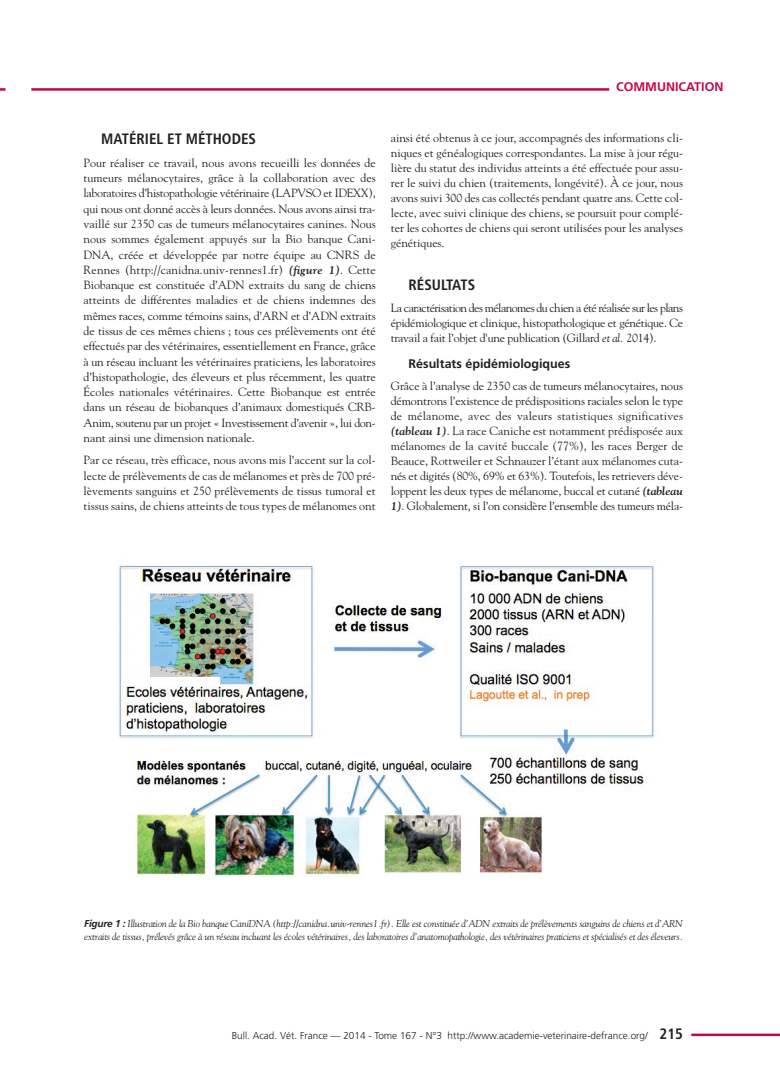
<style>
.page{position:relative;width:780px;height:1088px;background:#fff}
.page>*{position:absolute;margin:0;border:0;box-sizing:border-box;transform-origin:0 0}
.t1{font:700 condensed 15px "Frutiger";color:#231f20}
.t2{font:700 12.5px "Frutiger";color:#231f20}
.t3{font:700 12.5px "Frutiger";color:#c30a49}
.t4{font:11.88px/15.2px "Goudy";letter-spacing:-.005em;color:#231f20;text-align:justify}
.t5{font:italic 10px/12.5px "Goudy";letter-spacing:-.015em;color:#231f20}
.t6{font:300 10px "Frutiger";color:#231f20}
.s1{font-weight:700;font-style:italic}
.s2{font-style:italic}
.s3{font-family:"Frutiger";font-weight:700}
.s4{font-weight:700;font-stretch:condensed;font-size:15px}
</style>
<div class="page">
<svg style="left:0;top:88px;width:6px;height:3px"></svg>
<hr style="left:691px;top:1033px;width:89px;height:3px;background:#c30a49">
<hr style="left:31px;top:88px;width:578px;height:3px;background:#c30a49">
<img style="left:119px;top:565px;width:536px;height:312px">
<p class="t3" style="left:616px;top:81px;width:109px">COMMUNICATION</p>
<p class="t1" style="left:101px;top:133px;width:156px">MATÉRIEL ET MÉTHODES</p>
<p class="t4" style="left:84px;top:155px;width:294px">Pour réaliser ce travail, nous avons recueilli les données de tumeurs mélanocytaires, grâce à la collaboration avec des laboratoires d’histopathologie vétérinaire (LAPVSO et IDEXX), qui nous ont donné accès à leurs données. Nous avons ainsi tra&shy;vaillé sur 2350 cas de tumeurs mélanocytaires canines. Nous nous sommes également appuyés sur la Bio banque Cani-DNA, créée et développée par notre équipe au CNRS de Rennes (http://canidna.univ-rennes1.fr) <span class="s1">(figure 1)</span>. Cette Biobanque est constituée d’ADN extraits du sang de chiens atteints de différentes maladies et de chiens indemnes des mêmes races, comme témoins sains, d’ARN et d’ADN extraits de tissus de ces mêmes chiens ; tous ces prélèvements ont été effectués par des vétérinaires, essentiellement en France, grâce à un réseau incluant les vétérinaires praticiens, les laboratoires d’histopathologie, des éleveurs et plus récemment, les quatre Écoles nationales vétérinaires. Cette Biobanque est entrée dans un réseau de biobanques d’animaux domestiqués CRB-Anim, soutenu par un projet « Investissement d’avenir », lui don&shy;nant ainsi une dimension nationale.</p>
<p class="t4" style="left:84px;top:453px;width:294px">Par ce réseau, très efficace, nous avons mis l’accent sur la col&shy;lecte de prélèvements de cas de mélanomes et près de 700 pré&shy;lèvements sanguins et 250 prélèvements de tissus tumoral et tissus sains, de chiens atteints de tous types de mélanomes ont</p>
<p class="t4" style="left:391px;top:130px;width:294px">ainsi été obtenus à ce jour, accompagnés des informations cli&shy;niques et généalogiques correspondantes. La mise à jour régu&shy;lière du statut des individus atteints a été effectuée pour assu&shy;rer le suivi du chien (traitements, longévité). À ce jour, nous avons suivi 300 des cas collectés pendant quatre ans. Cette col&shy;lecte, avec suivi clinique des chiens, se poursuit pour complé&shy;ter les cohortes de chiens qui seront utilisées pour les analyses génétiques.</p>
<p class="t1" style="left:408px;top:278px;width:68px">RÉSULTATS</p>
<p class="t4" style="left:391px;top:300px;width:294px">La caractérisation des mélanomes du chien a été réalisée sur les plans épidémiologique et clinique, histopathologique et génétique. Ce travail a fait l’objet d'une publication (Gillard <span class="s2">et al.</span> 2014).</p>
<p class="t2" style="left:408px;top:358px;width:163px">Résultats épidémiologiques</p>
<p class="t4" style="left:391px;top:378px;width:294px">Grâce à l’analyse de 2350 cas de tumeurs mélanocytaires, nous démontrons l’existence de prédispositions raciales selon le type de mélanome, avec des valeurs statistiques significatives <span class="s1">(tableau 1)</span>. La race Caniche est notamment prédisposée aux mélanomes de la cavité buccale (77%), les races Berger de Beauce, Rottweiler et Schnauzer l’étant aux mélanomes cuta&shy;nés et digités (80%, 69% et 63%). Toutefois, les retrievers déve&shy;loppent les deux types de mélanome, buccal et cutané <span class="s1">(tableau 1)</span>. Globalement, si l’on considère l’ensemble des tumeurs méla-</p>
<p class="t5" style="left:84px;top:917px;width:600px"><span class="s3">Figure 1 :</span> Illustration de la Bio banque CaniDNA (http://canidna.univ-rennes1.fr). Elle est constituée d’ADN extraits de prélèvements sanguins de chiens et d’ARN extraits de tissus, prélevés grâce à un réseau incluant les écoles vétérinaires, des laboratoires d’anatomopathologie, des vétérinaires praticiens et spécialisés et des éleveurs.</p>
<p class="t6" style="left:232px;top:1031px;width:453px">Bull. Acad. Vét. France — 2014 - Tome 167 - N°3 http://www.academie-veterinaire-defrance.org/ <span class="s4">215</span></p>
</div>
